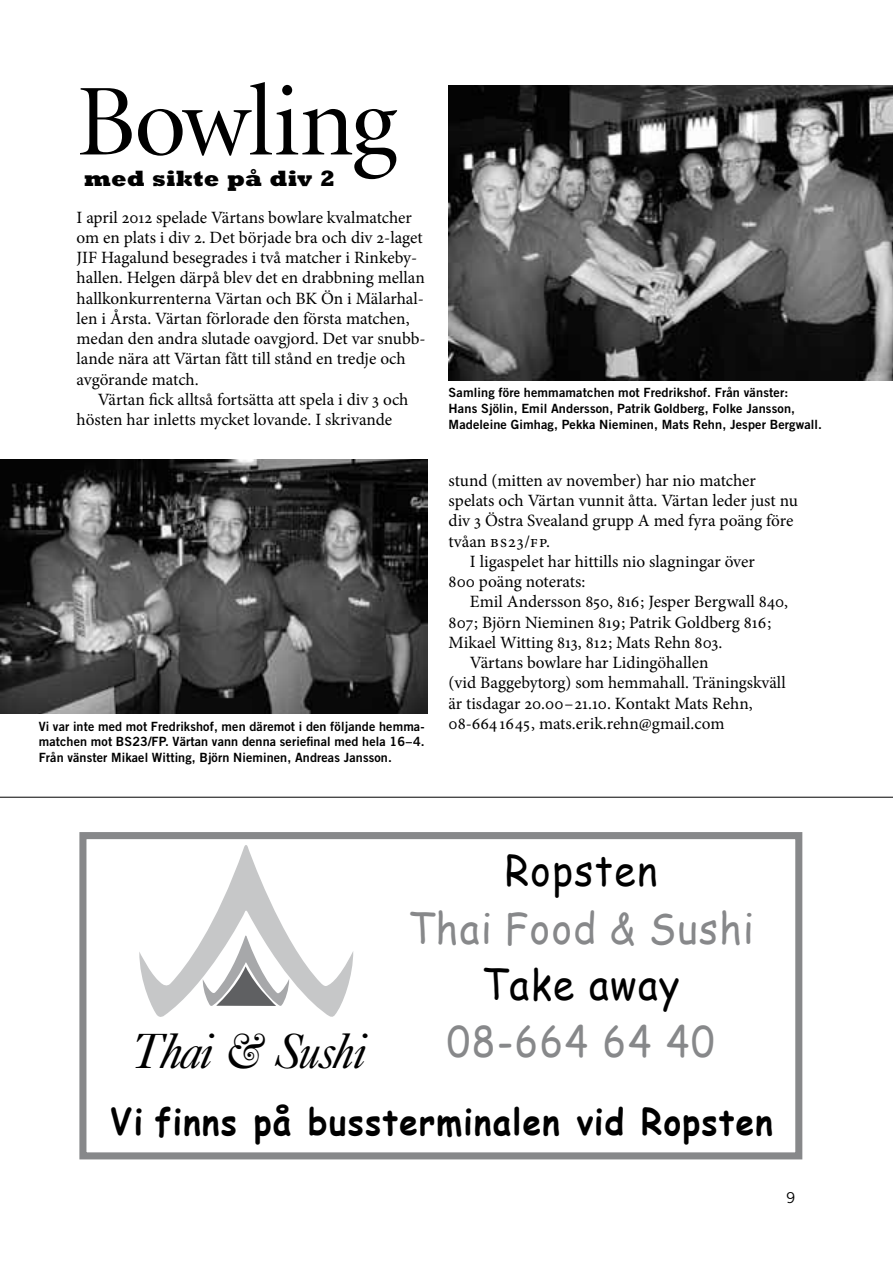
<style>
.page{position:relative;width:893px;height:1263px;background:#fff}
.page>*{position:absolute;margin:0;border:0;box-sizing:border-box;transform-origin:0 0}
.t1{font:102px "Minion Display";letter-spacing:-.01em;color:#000}
.t2{font:italic 49.5px "Caslon 540 LT Std";letter-spacing:-.04em;color:#000}
.t3{font:42.45px "Comic Sans MS";letter-spacing:.04em;color:#87888a;scale:.91 1}
.t4{font:42.45px "Comic Sans MS";letter-spacing:.04em;color:#000;scale:.91 1}
.t5{font:700 36.3px "Comic Sans MS";letter-spacing:.04em;color:#000;scale:.91 1}
.t6{font:800 22.5px "Rockwell";letter-spacing:.005em;color:#000}
.t7{font:17.25px/20.2px "Minion Pro";color:#000}
.t8{font:15px "Trade Gothic";color:#000}
.t9{font:12.75px/15.8px "Trade Gothic Bold Two";letter-spacing:.01em;color:#000}
</style>
<div class="page">
<svg style="left:139px;top:845px;width:214px;height:172px"></svg>
<div style="left:79px;top:832px;width:723px;height:327px;border:7px solid #87888a"></div>
<img style="left:0;top:460px;width:427px;height:254px">
<img style="left:449px;top:85px;width:444px;height:296px">
<hr style="left:0;top:797px;width:893px;height:1px;background:#000">
<h1 class="t1" style="left:77px;top:73px;width:322px">Bowling</h1>
<h3 class="t6" style="left:84px;top:164px;width:253px">med sikte på div 2</h3>
<p class="t7" style="left:77px;top:207px;width:351px">I april 2012 spelade Värtans bowlare kvalmatcher om en plats i div 2. Det började bra och div 2-laget JIF Hagalund besegrades i två matcher i Rinkeby&shy;hallen. Helgen därpå blev det en drabbning mellan hallkonkurrenterna Värtan och BK Ön i Mälarhal&shy;len i Årsta. Värtan förlorade den första matchen, medan den andra slutade oavgjord. Det var snubb&shy;lande nära att Värtan fått till stånd en tredje och avgörande match.</p>
<p class="t7" style="left:77px;top:389px;width:333px;text-indent:21px">Värtan fick alltså fortsätta att spela i div 3 och hösten har inletts mycket lovande. I skrivande</p>
<p class="t9" style="left:449px;top:385px;width:375px">Samling före hemmamatchen mot Fredrikshof. Från vänster:<br>Hans Sjölin, Emil Andersson, Patrik Goldberg, Folke Jansson,<br>Madeleine Gimhag, Pekka Nieminen, Mats Rehn, Jesper Bergwall.</p>
<p class="t7" style="left:449px;top:470px;width:309px">stund (mitten av november) har nio matcher</p>
<p class="t7" style="left:449px;top:491px;width:351px">spelats och Värtan vunnit åtta. Värtan leder just nu</p>
<p class="t7" style="left:449px;top:511px;width:346px">div 3 Östra Svealand grupp A med fyra poäng före</p>
<p class="t7" style="left:449px;top:531px;width:103px">tvåan bs23/fp.</p>
<p class="t7" style="left:470px;top:551px;width:286px">I ligaspelet har hittills nio slagningar över</p>
<p class="t7" style="left:449px;top:572px;width:138px">800 poäng noterats:</p>
<p class="t7" style="left:470px;top:592px;width:320px">Emil Andersson 850, 816; Jesper Bergwall 840,</p>
<p class="t7" style="left:449px;top:612px;width:324px">807; Björn Nieminen 819; Patrik Goldberg 816;</p>
<p class="t7" style="left:449px;top:632px;width:275px">Mikael Witting 813, 812; Mats Rehn 803.</p>
<p class="t7" style="left:470px;top:653px;width:240px">Värtans bowlare har Lidingöhallen</p>
<p class="t7" style="left:449px;top:673px;width:339px">(vid Baggebytorg) som hemmahall. Träningskväll</p>
<p class="t7" style="left:449px;top:693px;width:306px">är tisdagar 20.00–21.10. Kontakt Mats Rehn,</p>
<p class="t9" style="left:39px;top:718px;width:387px">Vi var inte med mot Fredrikshof, men däremot i den följande hemma-</p>
<p class="t7" style="left:449px;top:713px;width:277px">08-664 1645, mats.erik.rehn@gmail.com</p>
<p class="t9" style="left:39px;top:734px;width:387px">matchen mot BS23/FP. Värtan vann denna seriefinal med hela 16–4.<br>Från vänster Mikael Witting, Björn Nieminen, Andreas Jansson.</p>
<h2 class="t2" style="left:132px;top:1021px;width:236px">Thai &amp; Sushi</h2>
<h3 class="t4" style="left:505px;top:839px;width:169px">Ropsten</h3>
<h3 class="t3" style="left:408px;top:897px;width:382px">Thai Food &amp; Sushi</h3>
<h3 class="t4" style="left:482px;top:953px;width:219px">Take away</h3>
<h3 class="t3" style="left:447px;top:1010px;width:296px">08-664 64 40</h3>
<h3 class="t5" style="left:110px;top:1094px;width:730px">Vi finns på bussterminalen vid Ropsten</h3>
<p class="t8" style="left:786px;top:1189px;width:11px">9</p>
</div>
